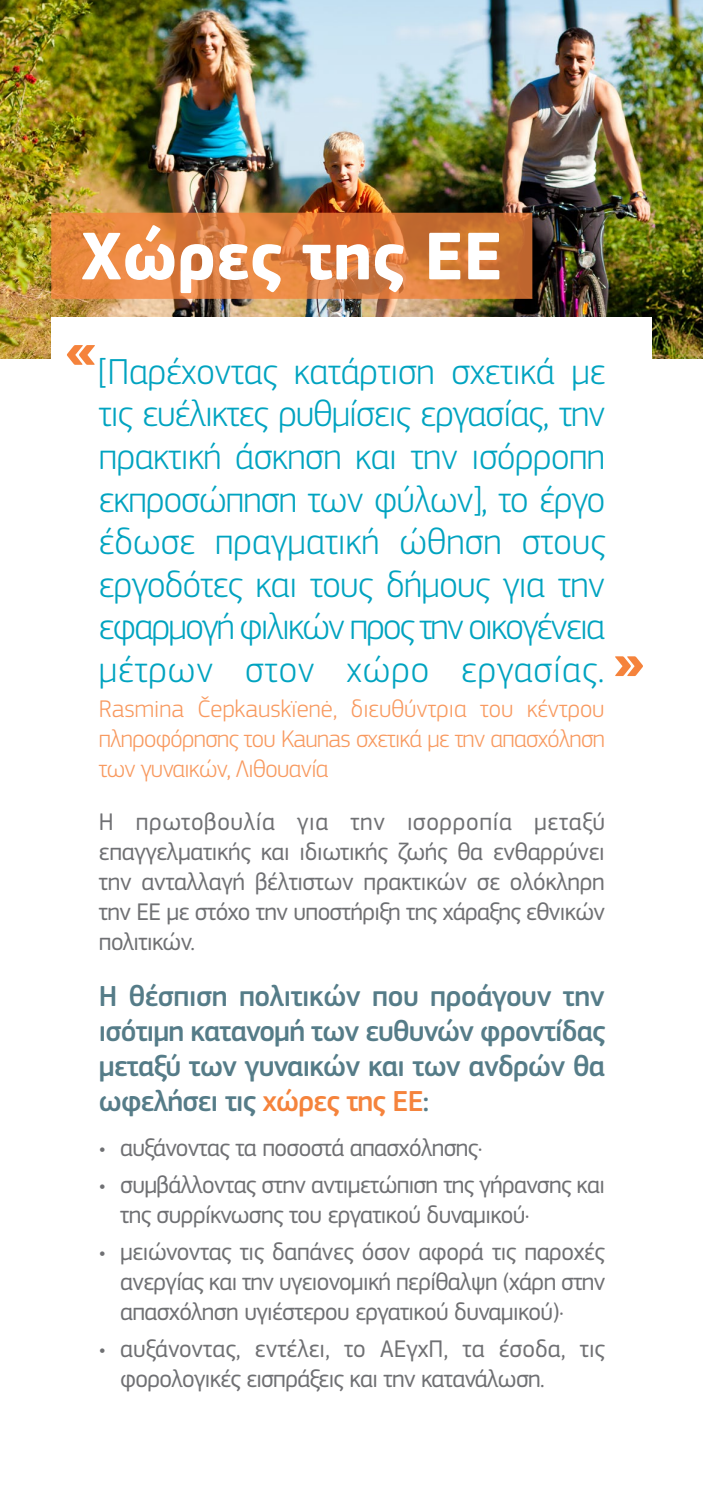
<style>
.page{position:relative;width:703px;height:1489px;background:#fff}
.page>*{position:absolute;margin:0;border:0;box-sizing:border-box;transform-origin:0 0}
.Body_copy{font:700 70px "EC Square Sans Pro";color:#fff}
.t1{font:700 57.5px "EC Square Sans Pro";color:#f5833c}
.Body_Text{font:300 37.5px/42.5px "EC Square Sans Pro";letter-spacing:-.045em;color:#00a3c0;text-align:justify}
.Body_Text-2{font:500 30px/35px "EC Square Sans Pro";letter-spacing:-.025em;color:#557c88;text-align:justify}
.Body_Text-3{font:25px/30px "EC Square Sans Pro";letter-spacing:-.025em;color:#6f7073;text-align:justify}
.Body_Text-4{font:300 25px/30px "EC Square Sans Pro";letter-spacing:-.025em;color:#f8995f;text-align:justify}
.s1{color:#f5833c}
</style>
<div class="page">
<img style="left:0;top:0;width:703px;height:358px">
<div style="left:52px;top:317px;width:600px;height:280px;background:#fff"></div>
<svg style="left:51px;top:213px;width:481px;height:86px;background:#db7d3c"></svg>
<p class="Body_copy" style="left:81px;top:214px;width:423px">Χώρες της ΕΕ</p>
<h2 class="t1" style="left:65px;top:313px;width:33px">«</h2>
<p class="Body_Text" style="left:99px;top:350px;width:508px">[Παρέχοντας κατάρτιση σχετικά με τις ευέλικτες ρυθμίσεις εργασίας, την πρακτική άσκηση και την ισόρροπη εκπροσώπηση των φύλων], το έργο έδωσε πραγματική ώθηση στους εργοδότες και τους δήμους για την εφαρμογή φιλικών προς την οικογένεια μέτρων στον χώρο εργασίας.</p>
<p class="Body_Text-4" style="left:99px;top:693px;width:508px">Rasmina Čepkauskïenė, διευθύντρια του κέντρου πληροφόρησης του Kaunas σχετικά με την απασχόληση των γυναικών, Λιθουανία</p>
<p class="Body_Text-3" style="left:99px;top:806px;width:508px">Η πρωτοβουλία για την ισορροπία μεταξύ επαγγελματικής και ιδιωτικής ζωής θα ενθαρρύνει την ανταλλαγή βέλτιστων πρακτικών σε ολόκληρη την ΕΕ με στόχο την υποστήριξη της χάραξης εθνικών πολιτικών.</p>
<p class="Body_Text-2" style="left:99px;top:979px;width:508px">Η θέσπιση πολιτικών που προάγουν την ισότιμη κατανομή των ευθυνών φροντίδας μεταξύ των γυναικών και των ανδρών θα ωφελήσει τις <span class="s1">χώρες της ΕΕ</span>:</p>
<p class="Body_Text-3" style="left:99px;top:1132px;width:385px">• αυξάνοντας τα ποσοστά απασχόλησης·</p>
<p class="Body_Text-3" style="left:120px;top:1169px;width:486px;text-indent:-21px">• συμβάλλοντας στην αντιμετώπιση της γήρανσης και της συρρίκνωσης του εργατικού δυναμικού·</p>
<p class="Body_Text-3" style="left:120px;top:1236px;width:487px;text-indent:-21px">• μειώνοντας τις δαπάνες όσον αφορά τις παροχές ανεργίας και την υγειονομική περίθαλψη (χάρη στην απασχόληση υγιέστερου εργατικού δυναμικού)·</p>
<p class="Body_Text-3" style="left:120px;top:1333px;width:486px;text-indent:-21px">• αυξάνοντας, εντέλει, το ΑΕγχΠ, τα έσοδα, τις φορολογικές εισπράξεις και την κατανάλωση.</p>
<h2 class="t1" style="left:613px;top:624px;width:33px">»</h2>
</div>
